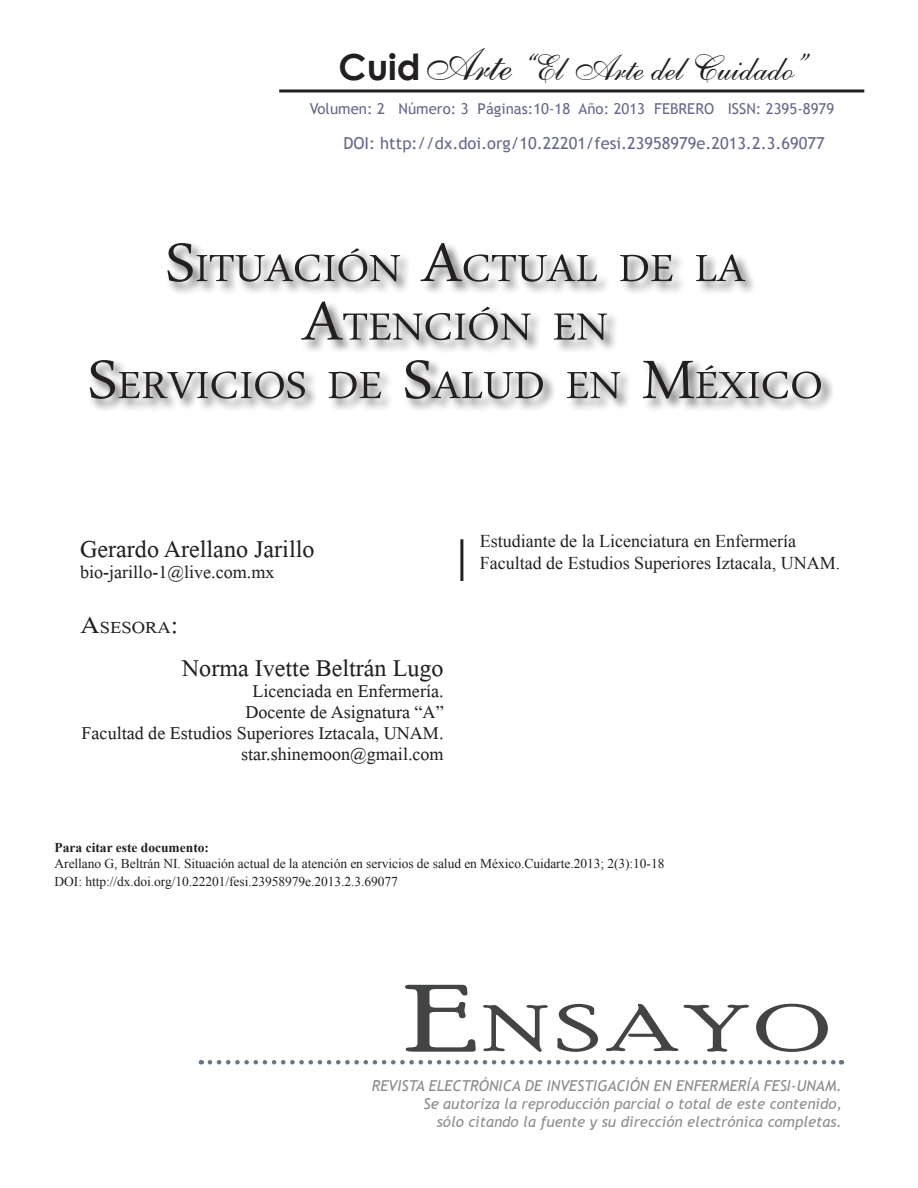
<style>
.page{position:relative;width:918px;height:1188px;background:#fff}
.page>*{position:absolute;margin:0;border:0;box-sizing:border-box;transform-origin:0 0}
.t1{font:65.1px "Poor Richard";letter-spacing:.07em;color:#434445;scale:1.5 1}
.t2{font:55.65px/58.5px "Daun Penh";color:#231f20;text-align:center;scale:1.07 1}
.t3{font:36px "Microsoft Himalaya";color:#231f20}
.t4{font:36px "Shelley Allegro BT";color:#231f20}
.t5{font:27px/21px "Microsoft Himalaya";color:#231f20;text-align:right}
.AutoresPortadaP{font:25.2px "Microsoft Himalaya";color:#231f20;scale:1.1 1}
.t6{font:18px/21.6px "Times New Roman";color:#231f20}
.doi{font:16.5px "Trebuchet MS";color:#656888}
.t7{font:italic 15px "Trebuchet MS";color:#8b8d90}
.t8{font:15px "Trebuchet MS";color:#656888}
.cita_de_articulo{font:13.5px "Times New Roman";letter-spacing:-.005em;color:#231f20}
.cita_de_articulo-2{font:700 13.5px "Times New Roman";color:#231f20}
.s1{font-family:"Century Gothic";font-weight:700}
.s2{font-size:45px}
.s3{font-size:79.5px}
.s4{font-size:36px}
.s5{font-size:93px}
</style>
<div class="page">
<svg style="left:210px;top:1060px;width:632px;height:4px"></svg>
<hr style="left:279px;top:89px;width:585px;height:3px;background:#231f20">
<div style="left:88px;top:241px;width:747px;height:172px;background:#231f20;opacity:.75"></div>
<hr style="left:460px;top:539px;width:3px;height:42px;background:#231f20">
<p class="t4" style="left:339px;top:46px;width:468px"><span class="s1">Cuid</span><span class="s2">Arte</span> “El Arte del Cuidado”</p>
<p class="t8" style="left:310px;top:100px;width:526px">Volumen: 2 Número: 3 Páginas:10-18 Año: 2013 FEBRERO ISSN: 2395-8979</p>
<p class="doi" style="left:343px;top:133px;width:483px">DOI: http://dx.doi.org/10.22201/fesi.23958979e.2013.2.3.69077</p>
<h2 class="t2" style="left:88px;top:233px;width:688px"><span class="s3">S</span>ituación <span class="s3">A</span>ctual de la<br><span class="s3">A</span>tención en<br><span class="s3">S</span>ervicios de <span class="s3">S</span>alud en <span class="s3">M</span>éxico</h2>
<h3 class="t3" style="left:80px;top:524px;width:236px">Gerardo Arellano Jarillo</h3>
<h3 class="t5" style="left:80px;top:558px;width:196px">bio-jarillo-1@live.com.mx</h3>
<p class="AutoresPortadaP" style="left:81px;top:609px;width:90px"><span class="s4">A</span>sesora<span class="s4">:</span></p>
<p class="t3" style="left:182px;top:643px;width:263px">Norma Ivette Beltrán Lugo</p>
<p class="t5" style="left:252px;top:677px;width:193px">Licenciada en Enfermería.</p>
<p class="t5" style="left:82px;top:698px;width:364px">Docente de Asignatura “A”<br>Facultad de Estudios Superiores Iztacala, UNAM.</p>
<p class="t5" style="left:241px;top:740px;width:204px">star.shinemoon@gmail.com</p>
<p class="t6" style="left:480px;top:530px;width:362px">Estudiante de la Licenciatura en Enfermería<br>Facultad de Estudios Superiores Iztacala, UNAM.</p>
<p class="cita_de_articulo-2" style="left:55px;top:838px;width:156px">Para citar este documento:</p>
<p class="cita_de_articulo" style="left:55px;top:854px;width:611px">Arellano G, Beltrán NI. Situación actual de la atención en servicios de salud en México.Cuidarte.2013; 2(3):10-18</p>
<p class="cita_de_articulo" style="left:55px;top:872px;width:345px">DOI: http://dx.doi.org/10.22201/fesi.23958979e.2013.2.3.69077</p>
<h1 class="t1" style="left:405px;top:991px;width:284px"><span class="s5">E</span>NSAYO</h1>
<p class="t7" style="left:372px;top:1077px;width:472px">REVISTA ELECTRÓNICA DE INVESTIGACIÓN EN ENFERMERÍA FESI-UNAM.</p>
<p class="t7" style="left:424px;top:1095px;width:420px">Se autoriza la reproducción parcial o total de este contenido,</p>
<p class="t7" style="left:437px;top:1113px;width:407px">sólo citando la fuente y su dirección electrónica completas.</p>
</div>
